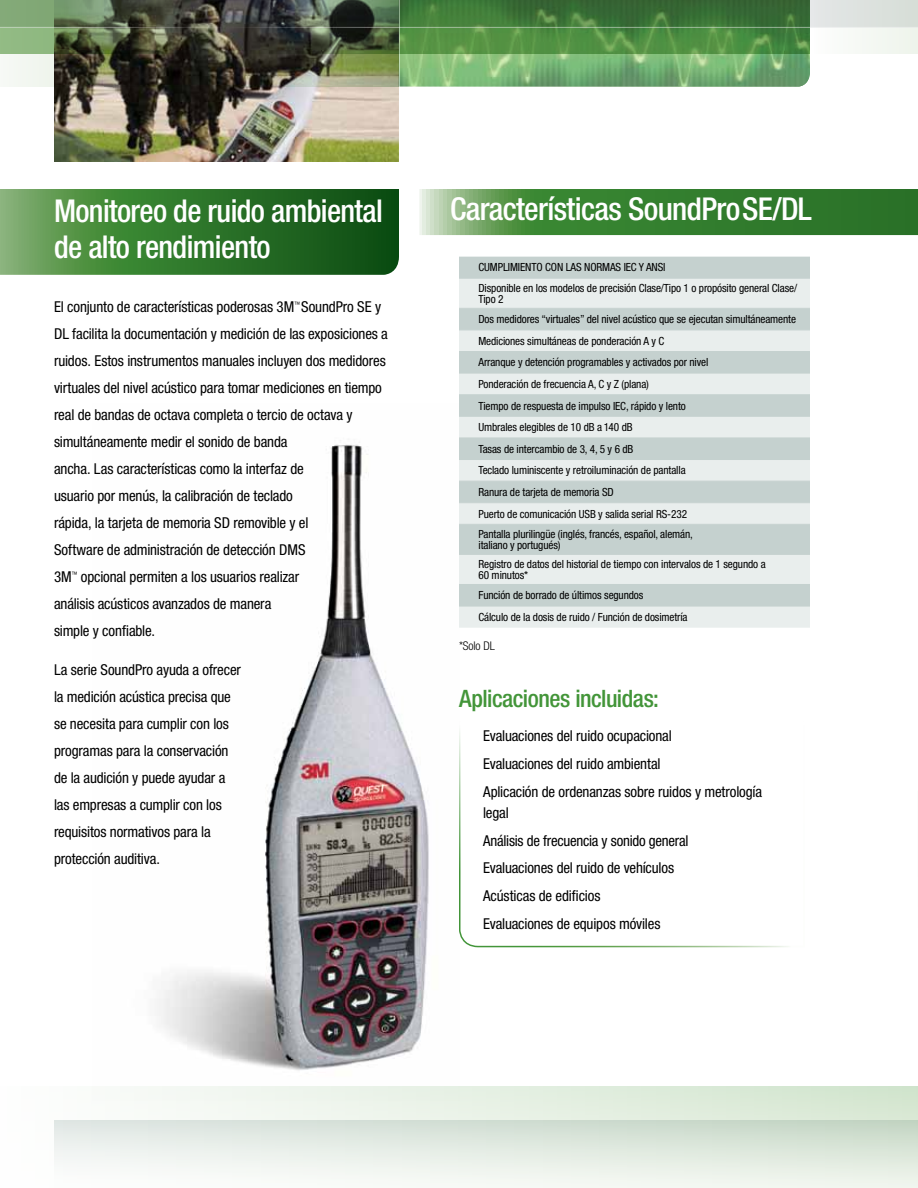
<style>
.page{position:relative;width:918px;height:1188px;background:#fff}
.page>*{position:absolute;margin:0;border:0;box-sizing:border-box;transform-origin:0 0}
.t1{font:500 condensed 31.5px "Helvetica Neue LT Pro";letter-spacing:-.02em;color:#fff}
.t2{font:500 condensed 24px "Helvetica Neue LT Pro";letter-spacing:-.02em;color:#439539}
.t3{font:condensed 15px/27px "Helvetica Neue LT Pro";letter-spacing:-.01em;color:#000}
.t4{font:300 condensed 12px "Helvetica Neue LT Pro";letter-spacing:-.01em;color:#000}
.t5{font:condensed 11.25px/21.6px "Helvetica Neue LT Pro";letter-spacing:-.01em;color:#000}
</style>
<div class="page">
<div style="left:811px;top:0;width:107px;height:54px;background:#f5f8f4"></div>
<img style="left:157px;top:444px;width:272px;height:627px">
<img style="left:54px;top:87px;width:345px;height:75px">
<svg style="left:419px;top:189px;width:499px;height:46px;background:#44883e"></svg>
<svg style="left:0;top:189px;width:399px;height:86px;background:#367832"></svg>
<svg style="left:7px;top:54px;width:392px;height:33px;background:#60604e"></svg>
<div style="left:0;top:1086px;width:918px;height:102px;background:linear-gradient(to right,#fefefd,#d4e6d0)"></div>
<svg style="left:54px;top:1120px;width:864px;height:68px"></svg>
<img style="left:400px;top:54px;width:410px;height:33px">
<div style="left:0;top:0;width:918px;height:28px;background:#dde2df"></div>
<img style="left:0;top:0;width:810px;height:54px">
<hr style="left:399px;top:0;width:1px;height:163px;background:#fff">
<div style="left:459px;top:257px;width:351px;height:21px;background:#c5d1cf"></div>
<svg style="left:459px;top:279px;width:351px;height:349px;background:#d8e0df"></svg>
<hr style="left:459px;top:278px;width:351px;height:1px;background:#c5d1cf">
<hr style="left:459px;top:308px;width:351px;height:1px;background:#c5d1cf">
<hr style="left:459px;top:330px;width:351px;height:1px;background:#c5d1cf">
<hr style="left:459px;top:351px;width:351px;height:1px;background:#c5d1cf">
<hr style="left:459px;top:373px;width:351px;height:1px;background:#c5d1cf">
<hr style="left:459px;top:394px;width:351px;height:1px;background:#c5d1cf">
<hr style="left:459px;top:416px;width:351px;height:1px;background:#c5d1cf">
<hr style="left:459px;top:438px;width:351px;height:1px;background:#c5d1cf">
<hr style="left:459px;top:459px;width:351px;height:1px;background:#c5d1cf">
<hr style="left:459px;top:481px;width:351px;height:1px;background:#c5d1cf">
<hr style="left:459px;top:502px;width:351px;height:1px;background:#c5d1cf">
<hr style="left:459px;top:524px;width:351px;height:1px;background:#c5d1cf">
<hr style="left:459px;top:554px;width:351px;height:1px;background:#c5d1cf">
<hr style="left:459px;top:584px;width:351px;height:1px;background:#c5d1cf">
<hr style="left:459px;top:606px;width:351px;height:1px;background:#c5d1cf">
<hr style="left:0;top:27px;width:918px;height:1px;background:#fff">
<svg style="left:459px;top:731px;width:330px;height:217px"></svg>
<h1 class="t1" style="left:54px;top:192px;width:330px">Monitoreo de ruido ambiental</h1>
<h1 class="t1" style="left:450px;top:191px;width:363px">Características SoundProSE/DL</h1>
<h1 class="t1" style="left:54px;top:228px;width:218px">de alto rendimiento</h1>
<p class="t3" style="left:54px;top:293px;width:335px">El conjunto de características poderosas 3M<sup>™</sup> SoundPro SE y DL facilita la documentación y medición de las exposiciones a ruidos. Estos instrumentos manuales incluyen dos medidores virtuales del nivel acústico para tomar mediciones en tiempo real de bandas de octava completa o tercio de octava y simultáneamente medir el sonido de banda<br>ancha. Las características como la interfaz de<br>usuario por menús, la calibración de teclado<br>rápida, la tarjeta de memoria SD removible y el<br>Software de administración de detección DMS<br>3M<sup>™</sup> opcional permiten a los usuarios realizar<br>análisis acústicos avanzados de manera<br>simple y confiable.</p>
<p class="t3" style="left:54px;top:656px;width:188px">La serie SoundPro ayuda a ofrecer la medición acústica precisa que se necesita para cumplir con los programas para la conservación de la audición y puede ayudar a las empresas a cumplir con los requisitos normativos para la protección auditiva.</p>
<p class="t5" style="left:478px;top:257px;width:320px;line-height:20.2px;text-indent:145px">IEC y ANSI<br>Disponible en los modelos de precisión Clase/Tipo 1 o propósito general Clase/</p>
<p class="t5" style="left:478px;top:289px;width:319px;line-height:20.2px">Tipo 2<br>Dos medidores “virtuales” del nivel acústico que se ejecutan simultáneamente</p>
<p class="t5" style="left:478px;top:330px;width:231px">Mediciones simultáneas de ponderación A y C<br>Arranque y detención programables y activados por nivel Ponderación de frecuencia A, C y Z (plana)<br>Tiempo de respuesta de impulso iec, rápido y lento Umbrales elegibles de 10 dB a 140 dB<br>Tasas de intercambio de 3, 4, 5 y 6 dB<br>Teclado luminiscente y retroiluminación de pantalla Ranura de tarjeta de memoria SD<br>Puerto de comunicación USB y salida serial RS-232</p>
<p class="t5" style="left:478px;top:528px;width:216px;line-height:11.2px">Pantalla plurilingüe (inglés, francés, español, alemán, italiano y portugués)</p>
<p class="t5" style="left:478px;top:558px;width:289px;line-height:11.2px">Registro de datos del historial de tiempo con intervalos de 1 segundo a<br>60 minutos*</p>
<p class="t5" style="left:478px;top:584px;width:211px">Función de borrado de últimos segundos<br>Cálculo de la dosis de ruido / Función de dosimetría</p>
<p class="t5" style="left:478px;top:257px;width:12px">Cumplimiento</p>
<p class="t5" style="left:545px;top:257px;width:7px">con</p>
<p class="t5" style="left:566px;top:257px;width:26px">las normas</p>
<p class="t4" style="left:459px;top:639px;width:37px">*Solo DL</p>
<h2 class="t2" style="left:459px;top:684px;width:202px">Aplicaciones incluidas:</h2>
<p class="t3" style="left:483px;top:722px;width:281px;line-height:27.8px">Evaluaciones del ruido ocupacional<br>Evaluaciones del ruido ambiental<br>Aplicación de ordenanzas sobre ruidos y metrología</p>
<p class="t3" style="left:483px;top:799px;width:207px;line-height:27.8px">legal<br>Análisis de frecuencia y sonido general<br>Evaluaciones del ruido de vehículos<br>Acústicas de edificios<br>Evaluaciones de equipos móviles</p>
</div>
